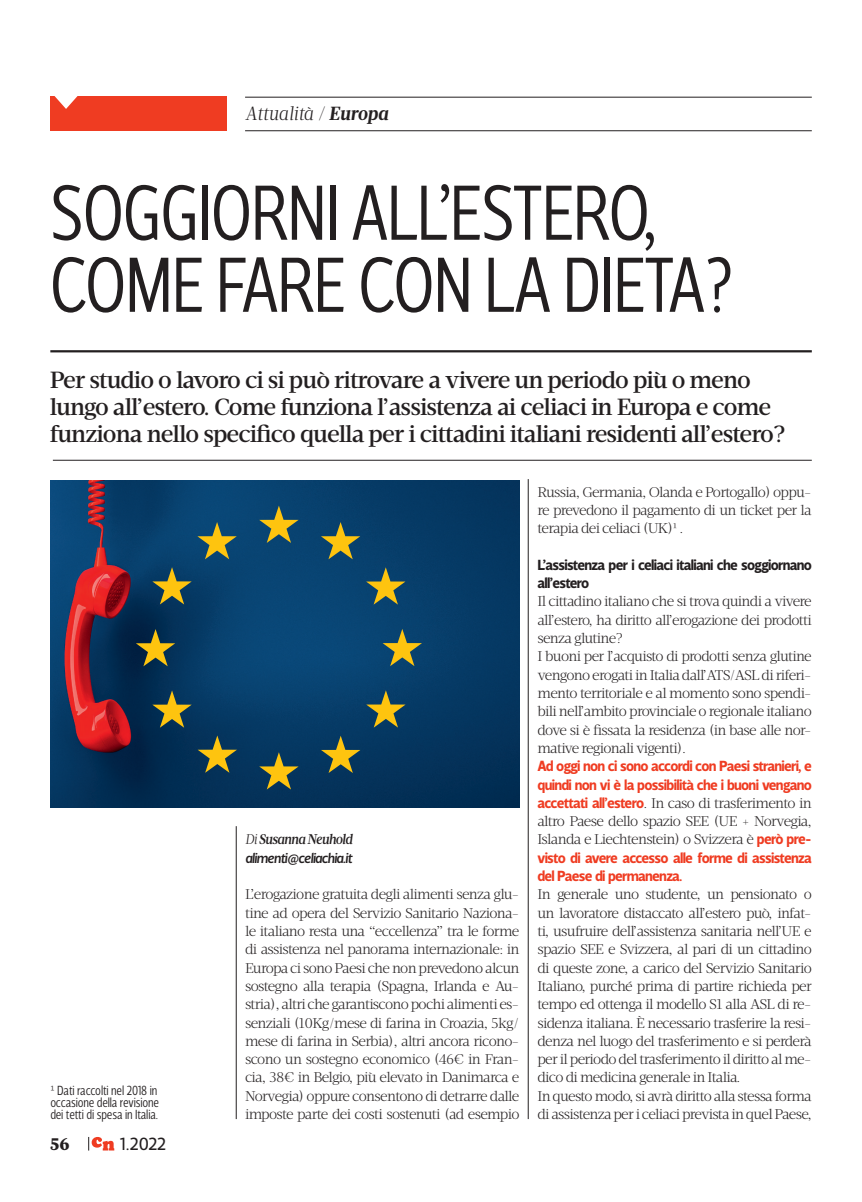
<style>
.page{position:relative;width:862px;height:1202px;background:#fff}
.page>*{position:absolute;margin:0;border:0;box-sizing:border-box;transform-origin:0 0}
.t1{font:300 79.5px/72px "Velino Sans Condensed";letter-spacing:-.025em;color:#231f20}
.t2{font:500 24px/27px "Velino Text";letter-spacing:-.04em;color:#231f20}
.t3{font:italic 300 19.5px "Velino Text";letter-spacing:-.005em;color:#231f20}
.t4{font:18px "Velino Sans";color:#231f20}
.t5{font:800 18px "Acta";color:#231f20}
.t6{font:700 15px/18.3px "Velino Sans";letter-spacing:-.045em;color:#ef3c22}
.t7{font:700 15px/18.3px "Velino Sans";letter-spacing:-.045em;color:#231f20}
.t8{font:300 14.4px/18.3px "Velino Text";letter-spacing:-.05em;color:#231f20;text-align:justify}
.t9{font:italic 500 14.4px "Velino Sans";letter-spacing:-.05em;color:#231f20}
.t10{font:italic 500 14.4px "Velino Text";letter-spacing:-.05em;color:#231f20}
.t11{font:300 13.5px/12px "Velino Sans Condensed";letter-spacing:-.01em;color:#231f20;text-align:justify}
.s1{font-weight:700}
.s2{font-weight:300}
.s3{font-family:"Velino Sans";font-weight:700;font-size:15px;color:#ef3c22}
</style>
<div class="page">
<hr style="left:245px;top:97px;width:566px;height:1px;background:#231f20">
<hr style="left:245px;top:130px;width:566px;height:1px;background:#231f20">
<div style="left:50px;top:97px;width:177px;height:34px;background:#ef3c22"></div>
<svg style="left:54px;top:96px;width:24px;height:13px"></svg>
<svg style="left:88px;top:1137px;width:26px;height:13px"></svg>
<hr style="left:50px;top:350px;width:761px;height:2px;background:#231f20">
<hr style="left:53px;top:460px;width:758px;height:1px;background:#231f20">
<hr style="left:528px;top:479px;width:1px;height:640px;background:#231f20">
<hr style="left:236px;top:826px;width:1px;height:293px;background:#231f20">
<img style="left:50px;top:480px;width:469px;height:328px">
<svg style="left:321px;top:522px;width:39px;height:37px"></svg>
<svg style="left:259px;top:505px;width:39px;height:38px"></svg>
<svg style="left:197px;top:522px;width:40px;height:37px"></svg>
<svg style="left:152px;top:567px;width:40px;height:37px"></svg>
<svg style="left:136px;top:629px;width:39px;height:37px"></svg>
<svg style="left:152px;top:690px;width:40px;height:37px"></svg>
<svg style="left:197px;top:735px;width:40px;height:38px;background:#536042"></svg>
<svg style="left:259px;top:752px;width:39px;height:37px"></svg>
<svg style="left:321px;top:735px;width:39px;height:38px"></svg>
<svg style="left:366px;top:690px;width:39px;height:37px"></svg>
<svg style="left:382px;top:629px;width:40px;height:37px"></svg>
<svg style="left:366px;top:567px;width:39px;height:37px"></svg>
<h3 class="t3" style="left:245px;top:102px;width:145px">Attualità / <span class="s1">Europa</span></h3>
<h1 class="t1" style="left:49px;top:177px;width:686px">SOGGIORNI ALL’ESTERO,<br>COME FARE CON LA DIETA?</h1>
<h2 class="t2" style="left:50px;top:366px;width:736px">Per studio o lavoro ci si può ritrovare a vivere un periodo più o meno lungo all’estero. Come funziona l’assistenza ai celiaci in Europa e come funziona nello specifico quella per i cittadini italiani residenti all’estero?</h2>
<p class="t11" style="left:50px;top:1084px;width:110px">1 Dati raccolti nel 2018 in occasione della revisione dei tetti di spesa in Italia.</p>
<p class="t5" style="left:50px;top:1133px;width:21px">56</p>
<p class="t4" style="left:120px;top:1133px;width:48px">1.2022</p>
<p class="t10" style="left:245px;top:831px;width:109px"><span class="s2">Di</span> Susanna Neuhold</p>
<p class="t9" style="left:245px;top:849px;width:109px">alimenti@celiachia.it</p>
<p class="t8" style="left:245px;top:885px;width:276px">L’erogazione gratuita degli alimenti senza glu&shy;tine ad opera del Servizio Sanitario Naziona&shy;le italiano resta una “eccellenza” tra le forme di assistenza nel panorama internazionale: in Europa ci sono Paesi che non prevedono alcun sostegno alla terapia (Spagna, Irlanda e Au&shy;stria), altri che garantiscono pochi alimenti es&shy;senziali (10Kg/mese di farina in Croazia, 5kg/ mese di farina in Serbia), altri ancora ricono&shy;scono un sostegno economico (46€ in Fran&shy;cia, 38€ in Belgio, più elevato in Danimarca e Norvegia) oppure consentono di detrarre dalle imposte parte dei costi sostenuti (ad esempio</p>
<p class="t8" style="left:537px;top:483px;width:276px">Russia, Germania, Olanda e Portogallo) oppu&shy;re prevedono il pagamento di un ticket per la terapia dei celiaci (UK)1 .</p>
<p class="t7" style="left:537px;top:556px;width:276px">L’assistenza per i celiaci italiani che soggiornano all’estero</p>
<p class="t8" style="left:537px;top:592px;width:276px;text-align:left">Il cittadino italiano che si trova quindi a vivere all’estero, ha diritto all’erogazione dei prodotti senza glutine?<br>I buoni per l’acquisto di prodotti senza glutine vengono erogati in Italia dall’ATS/ASL di riferi&shy;mento territoriale e al momento sono spendi&shy;bili nell’ambito provinciale o regionale italiano dove si è fissata la residenza (in base alle nor&shy;mative regionali vigenti).</p>
<p class="t6" style="left:537px;top:757px;width:276px">Ad oggi non ci sono accordi con Paesi stranieri, e quindi non vi è la possibilità che i buoni vengano</p>
<p class="t8" style="left:537px;top:794px;width:276px"><span class="s3">accettati all’estero</span>. In caso di trasferimento in altro Paese dello spazio SEE (UE + Norvegia, Islanda e Liechtenstein) o Svizzera è <span class="s3">però pre-</span></p>
<p class="t6" style="left:537px;top:848px;width:276px">visto di avere accesso alle forme di assistenza del Paese di permanenza.</p>
<p class="t8" style="left:537px;top:885px;width:276px;text-align:left">In generale uno studente, un pensionato o un lavoratore distaccato all’estero può, infat&shy;ti, usufruire dell’assistenza sanitaria nell’UE e spazio SEE e Svizzera, al pari di un cittadino di queste zone, a carico del Servizio Sanitario Italiano, purché prima di partire richieda per tempo ed ottenga il modello S1 alla ASL di re&shy;sidenza italiana. È necessario trasferire la resi&shy;denza nel luogo del trasferimento e si perderà per il periodo del trasferimento il diritto al me&shy;dico di medicina generale in Italia.<br>In questo modo, si avrà diritto alla stessa forma di assistenza per i celiaci prevista in quel Paese,</p>
</div>
